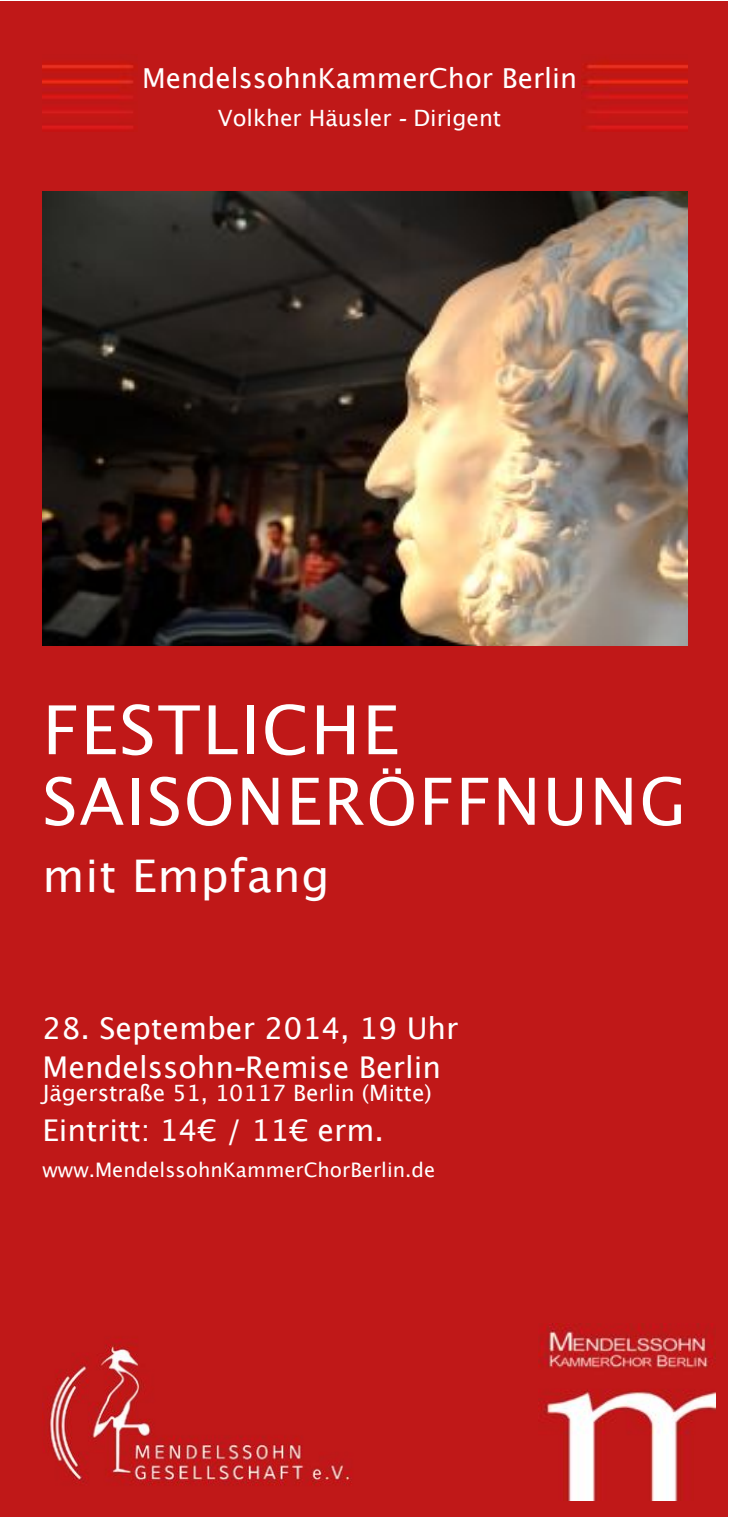
<style>
.page{position:relative;width:730px;height:1517px;background:#fff}
.page>*{position:absolute;margin:0;border:0;box-sizing:border-box;transform-origin:0 0}
.t1{font:67.5px "Lucida Grande";letter-spacing:.03em;color:#fff}
.t2{font:65px "Lucida Grande";letter-spacing:.03em;color:#fff}
.t3{font:45px "Lucida Grande";letter-spacing:.02em;color:#fff}
.t4{font:30px/39px "Lucida Grande";color:#fff}
.t5{font:27.5px "Lucida Grande";color:#fff}
.t6{font:22.5px "Lucida Grande";color:#fff}
.t7{font:20px "Lucida Grande";color:#fff}
.s1{font-family:"Arial";font-style:italic}
.s2{font-family:"Arial";font-style:italic;font-size:32.5px}
</style>
<div class="page">
<div style="left:0;top:2px;width:728px;height:1515px;background:#c01818"></div>
<img style="left:539px;top:1323px;width:177px;height:177px">
<img style="left:43px;top:60px;width:644px;height:70px">
<img style="left:43px;top:192px;width:644px;height:454px">
<div style="left:138px;top:46px;width:443px;height:85px;background:#c01818"></div>
<img style="left:43px;top:1341px;width:309px;height:145px">
<p class="t5" style="left:142px;top:62px;width:437px">MendelssohnKammerChor Berlin</p>
<p class="t6" style="left:218px;top:104px;width:285px">Volkher Häusler <span class="s1">-</span> Dirigent</p>
<h1 class="t1" style="left:43px;top:689px;width:358px">FESTLICHE</h1>
<h2 class="t2" style="left:43px;top:762px;width:645px">SAISONERÖFFNUNG</h2>
<h3 class="t3" style="left:43px;top:848px;width:289px">mit Empfang</h3>
<p class="t4" style="left:43px;top:1008px;width:417px">28. September 2014, 19 Uhr<br>Mendelssohn<span class="s2">-</span>Remise Berlin</p>
<p class="t6" style="left:43px;top:1079px;width:391px">Jägerstraße 51, 10117 Berlin (Mitte)</p>
<p class="t4" style="left:43px;top:1110px;width:343px">Eintritt: 14¤ / 11¤ erm.</p>
<p class="t7" style="left:43px;top:1158px;width:394px">www.MendelssohnKammerChorBerlin.de</p>
</div>
